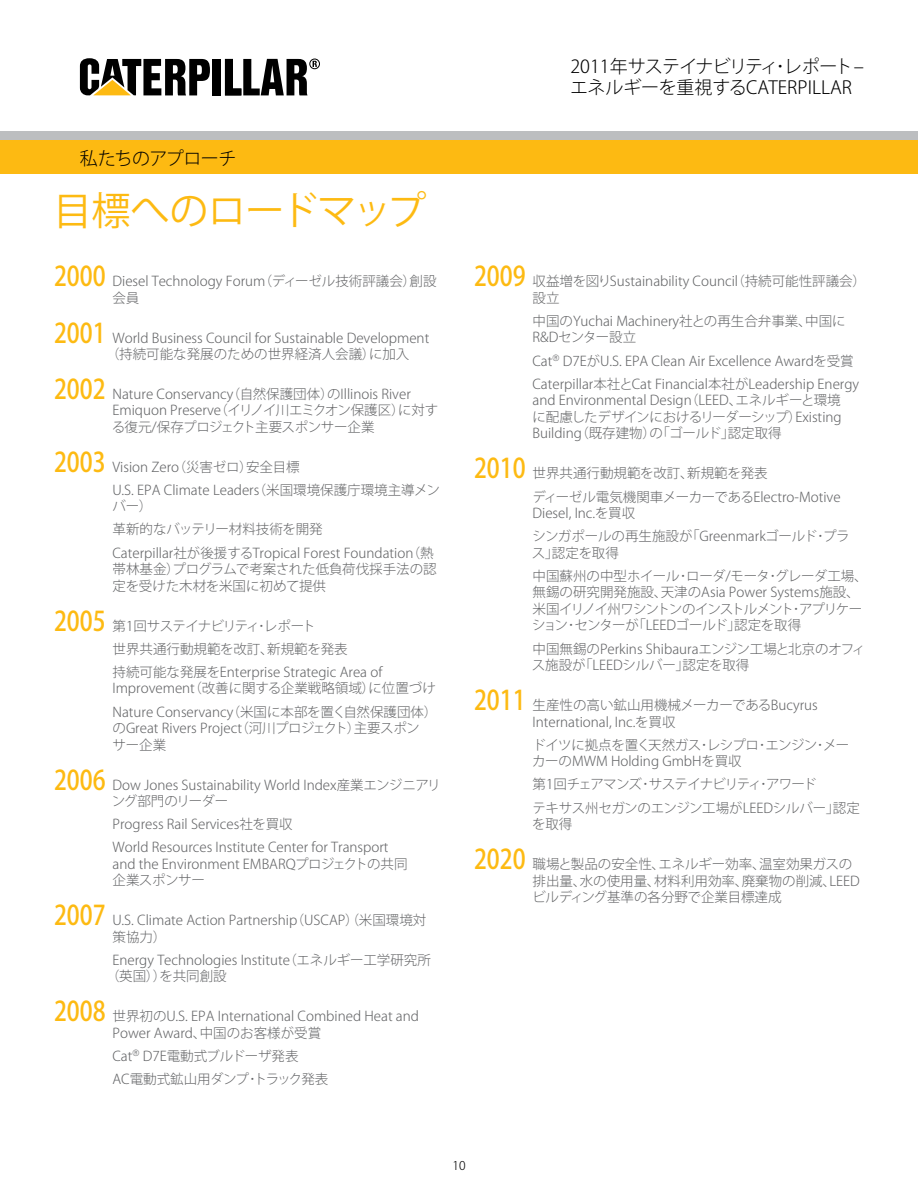
<style>
.page{position:relative;width:918px;height:1188px;background:#fff}
.page>*{position:absolute;margin:0;border:0;box-sizing:border-box;transform-origin:0 0}
.t1{font:39px "Koz Go Pro";letter-spacing:-.02em;color:#fdba12}
.t2{font:300 18px/21.6px "Koz Go Pro";letter-spacing:-.015em;color:#000}
.t3{font:300 13.5px/16.5px "Koz Go Pro";color:#636466}
.t4{font:300 13.5px/23.2px "Koz Go Pro";letter-spacing:-.04em;color:#636466}
.t5{font:300 12px "Koz Go Pro";color:#000}
.s1{font-weight:500;font-size:27px;color:#fdba12}
</style>
<div class="page">
<div style="left:0;top:140px;width:918px;height:34px;background:#fdba12"></div>
<div style="left:0;top:131px;width:918px;height:9px;background:#bcbec0"></div>
<div style="left:213px;top:59px;width:8px;height:36px;background:#000"></div>
<svg style="left:80px;top:58px;width:130px;height:37px"></svg>
<svg style="left:225px;top:59px;width:95px;height:36px"></svg>
<h2 class="t2" style="left:80px;top:148px;width:158px">私たちのアプローチ</h2>
<h1 class="t1" style="left:53px;top:186px;width:374px">目標へのロードマップ</h1>
<p class="t3" style="left:112px;top:273px;width:326px;text-indent:-58px"><span class="s1">2000</span> Diesel Technology Forum（ディーゼル技術評議会）創設会員</p>
<p class="t3" style="left:106px;top:329px;width:325px;text-indent:-52px"><span class="s1">2001</span> World Business Council for Sustainable Development（持続可能な発展のための世界経済人会議）に加入</p>
<p class="t3" style="left:112px;top:386px;width:328px;text-indent:-58px"><span class="s1">2002</span> Nature Conservancy（自然保護団体）のIllinois River<br>Emiquon Preserve（イリノイ川エミクオン保護区）に対する復元/保存プロジェクト主要スポンサー企業</p>
<p class="t3" style="left:112px;top:455px;width:329px;line-height:23.2px;text-indent:-58px"><span class="s1">2003</span> Vision Zero（災害ゼロ）安全目標<br>U.S. EPA Climate Leaders（米国環境保護庁環境主導メン</p>
<p class="t3" style="left:112px;top:495px;width:323px;line-height:23.2px">バー）<br>革新的なバッテリー材料技術を開発<br>Caterpillar社が後援するTropical Forest Foundation（熱</p>
<p class="t3" style="left:112px;top:561px;width:326px">帯林基金）プログラムで考案された低負荷伐採手法の認定を受けた木材を米国に初めて提供</p>
<p class="t3" style="left:112px;top:614px;width:271px;line-height:23.2px;text-indent:-58px"><span class="s1">2005</span> 第1回サステイナビリティ･レポート<br>世界共通行動規範を改訂、新規範を発表<br>持続可能な発展をEnterprise Strategic Area of</p>
<p class="t3" style="left:112px;top:677px;width:326px;line-height:23.2px">Improvement（改善に関する企業戦略領域）に位置づけ<br>Nature Conservancy（米国に本部を置く自然保護団体）</p>
<p class="t3" style="left:112px;top:720px;width:309px">のGreat Rivers Project（河川プロジェクト）主要スポンサー企業</p>
<p class="t3" style="left:112px;top:776px;width:330px;text-indent:-58px"><span class="s1">2006</span> Dow Jones Sustainability World Index産業エンジニアリング部門のリーダー</p>
<p class="t3" style="left:112px;top:813px;width:278px;line-height:23.2px">Progress Rail Services社を買収<br>World Resources Institute Center for Transport</p>
<p class="t3" style="left:112px;top:856px;width:297px">and the Environment EMBARQプロジェクトの共同企業スポンサー</p>
<p class="t3" style="left:112px;top:912px;width:315px;text-indent:-58px"><span class="s1">2007</span> U.S. Climate Action Partnership（USCAP）（米国環境対策協力）</p>
<p class="t3" style="left:106px;top:952px;width:326px;text-indent:6px">Energy Technologies Institute（エネルギー工学研究所（英国））を共同創設</p>
<p class="t3" style="left:112px;top:1008px;width:308px;text-indent:-58px"><span class="s1">2008</span> 世界初のU.S. EPA International Combined Heat and<br>Power Award、中国のお客様が受賞</p>
<p class="t3" style="left:112px;top:1045px;width:217px;line-height:23.2px">Cat<sup>®</sup> D7E電動式ブルドーザ発表<br>AC電動式鉱山用ダンプ･トラック発表</p>
<h2 class="t2" style="left:570px;top:55px;width:295px">2011年サステイナビリティ･レポート –エネルギーを重視するCATERPILLAR</h2>
<p class="t3" style="left:532px;top:273px;width:335px;text-indent:-58px"><span class="s1">2009</span> 収益増を図りSustainability Council（持続可能性評議会）設立</p>
<p class="t3" style="left:532px;top:313px;width:315px">中国のYuchai Machinery社との再生合弁事業、中国に<br>R&amp;Dセンター設立</p>
<p class="t3" style="left:532px;top:349px;width:328px;line-height:23.2px">Cat<sup>®</sup> D7EがU.S. EPA Clean Air Excellence Awardを受賞<br>Caterpillar本社とCat Financial本社がLeadership Energy</p>
<p class="t3" style="left:532px;top:392px;width:311px;text-align:justify">and Environmental Design（LEED、エネルギーと環境に配慮したデザインにおけるリーダーシップ）Existing Building（既存建物）の「ゴールド」認定取得</p>
<p class="t3" style="left:532px;top:462px;width:310px;line-height:23.2px;text-indent:-58px"><span class="s1">2010</span> 世界共通行動規範を改訂、新規範を発表<br>ディーゼル電気機関車メーカーであるElectro-Motive</p>
<p class="t3" style="left:532px;top:502px;width:319px;line-height:23.2px">Diesel, Inc.を買収<br>シンガポールの再生施設が「Greenmarkゴールド･プラ</p>
<p class="t3" style="left:532px;top:541px;width:337px;line-height:23.2px">ス」認定を取得<br>中国蘇州の中型ホイール･ローダ/モータ･グレーダ工場、</p>
<p class="t3" style="left:532px;top:584px;width:332px">無錫の研究開発施設、天津のAsia Power Systems施設、米国イリノイ州ワシントンのインストルメント･アプリケーション･センターが「LEEDゴールド」認定を取得</p>
<p class="t3" style="left:532px;top:641px;width:335px">中国無錫のPerkins Shibauraエンジン工場と北京のオフィス施設が「LEEDシルバー」認定を取得</p>
<p class="t3" style="left:532px;top:697px;width:287px;text-indent:-58px"><span class="s1">2011</span> 生産性の高い鉱山用機械メーカーであるBucyrus<br>International, Inc.を買収</p>
<p class="t3" style="left:532px;top:737px;width:319px">ドイツに拠点を置く天然ガス･レシプロ･エンジン･メーカーのMWM Holding GmbHを買収</p>
<p class="t4" style="left:532px;top:773px;width:329px">第1回チェアマンズ･サステイナビリティ･アワード<br>テキサス州セガンのエンジン工場がLEEDシルバー」認定</p>
<p class="t3" style="left:532px;top:816px;width:42px">を取得</p>
<p class="t3" style="left:532px;top:856px;width:329px;text-indent:-58px"><span class="s1">2020</span> 職場と製品の安全性、エネルギー効率、温室効果ガスの排出量、水の使用量、材料利用効率、廃棄物の削減、LEEDビルディング基準の各分野で企業目標達成</p>
<p class="t5" style="left:452px;top:1158px;width:15px">10</p>
</div>
